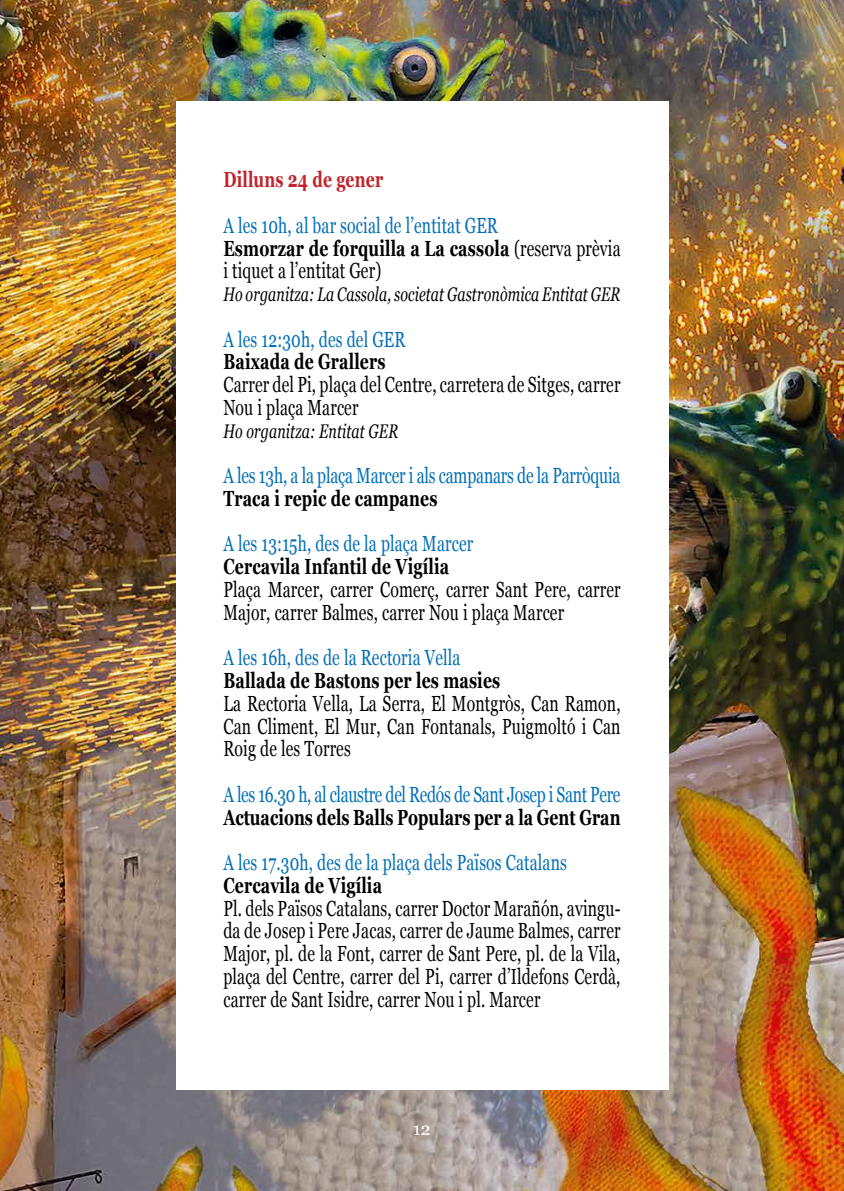
<style>
.page{position:relative;width:844px;height:1191px;background:#fff}
.page>*{position:absolute;margin:0;border:0;box-sizing:border-box;transform-origin:0 0}
.t1{font:21.88px/22.8px "Georgia";letter-spacing:.01em;color:#000;scale:.72 1}
.t2{font:700 21.88px "Georgia";letter-spacing:.01em;color:#000;scale:.72 1}
.t3{font:21.88px "Georgia";letter-spacing:.01em;color:#006fb8;scale:.72 1}
.t4{font:21.88px "Georgia";letter-spacing:-.02em;color:#006fb8;scale:.72 1}
.t5{font:21.88px "Georgia";letter-spacing:-.01em;color:#006fb8;scale:.72 1}
.t6{font:700 21.88px "Georgia";letter-spacing:.01em;color:#bf242c;scale:.72 1}
.t7{font:italic 19.6px "Georgia";letter-spacing:.01em;color:#000;scale:.72 1}
.t8{font:17.5px "Georgia";color:#fff}
.s1{color:#006fb8}
.s2{font-weight:700}
</style>
<div class="page">
<img style="left:0;top:0;width:843px;height:1191px">
<div style="left:175px;top:101px;width:493px;height:988px;background:#fff"></div>
<p class="t6" style="left:223px;top:163px;width:223px">Dilluns 24 de gener</p>
<p class="t1" style="left:223px;top:213px;width:553px"><span class="s1">A les 10h, al bar social de l’entitat GER<br></span><span class="s2">Esmorzar de forquilla a La cassola</span> (reserva prèvia i tiquet a l’entitat Ger)</p>
<p class="t7" style="left:223px;top:280px;width:553px">Ho organitza: La Cassola, societat Gastronòmica Entitat GER</p>
<p class="t3" style="left:223px;top:323px;width:254px">A les 12:30h, des del GER</p>
<p class="t2" style="left:223px;top:345px;width:227px">Baixada de Grallers</p>
<p class="t1" style="left:223px;top:372px;width:553px">Carrer del Pi, plaça del Centre, carretera de Sitges, carrer<br>Nou i plaça Marcer</p>
<p class="t7" style="left:223px;top:416px;width:244px">Ho organitza: Entitat GER</p>
<p class="t5" style="left:223px;top:460px;width:553px">A les 13h, a la plaça Marcer i als campanars de la Parròquia</p>
<p class="t2" style="left:223px;top:482px;width:299px">Traca i repic de campanes</p>
<p class="t3" style="left:223px;top:528px;width:348px">A les 13:15h, des de la plaça Marcer</p>
<p class="t2" style="left:223px;top:550px;width:315px">Cercavila Infantil de Vigília</p>
<p class="t1" style="left:223px;top:577px;width:553px">Plaça Marcer, carrer Comerç, carrer Sant Pere, carrer<br>Major, carrer Balmes, carrer Nou i plaça Marcer</p>
<p class="t3" style="left:223px;top:642px;width:330px">A les 16h, des de la Rectoria Vella</p>
<p class="t2" style="left:223px;top:664px;width:386px">Ballada de Bastons per les masies</p>
<p class="t1" style="left:223px;top:691px;width:553px;text-align:justify">La Rectoria Vella, La Serra, El Montgròs, Can Ramon, Can Climent, El Mur, Can Fontanals, Puigmoltó i Can Roig de les Torres</p>
<p class="t4" style="left:223px;top:778px;width:553px">A les 16.30 h, al claustre del Redós de Sant Josep i Sant Pere</p>
<p class="t2" style="left:223px;top:800px;width:553px">Actuacions dels Balls Populars per a la Gent Gran</p>
<p class="t3" style="left:223px;top:846px;width:478px">A les 17.30h, des de la plaça dels Països Catalans</p>
<p class="t2" style="left:223px;top:868px;width:222px">Cercavila de Vigília</p>
<p class="t1" style="left:223px;top:895px;width:553px;text-align:justify">Pl. dels Països Catalans, carrer Doctor Marañón, avingu&shy;da de Josep i Pere Jacas, carrer de Jaume Balmes, carrer Major, pl. de la Font, carrer de Sant Pere, pl. de la Vila, plaça del Centre, carrer del Pi, carrer d’Ildefons Cerdà, carrer de Sant Isidre, carrer Nou i pl. Marcer</p>
<p class="t8" style="left:413px;top:1116px;width:19px">12</p>
</div>
